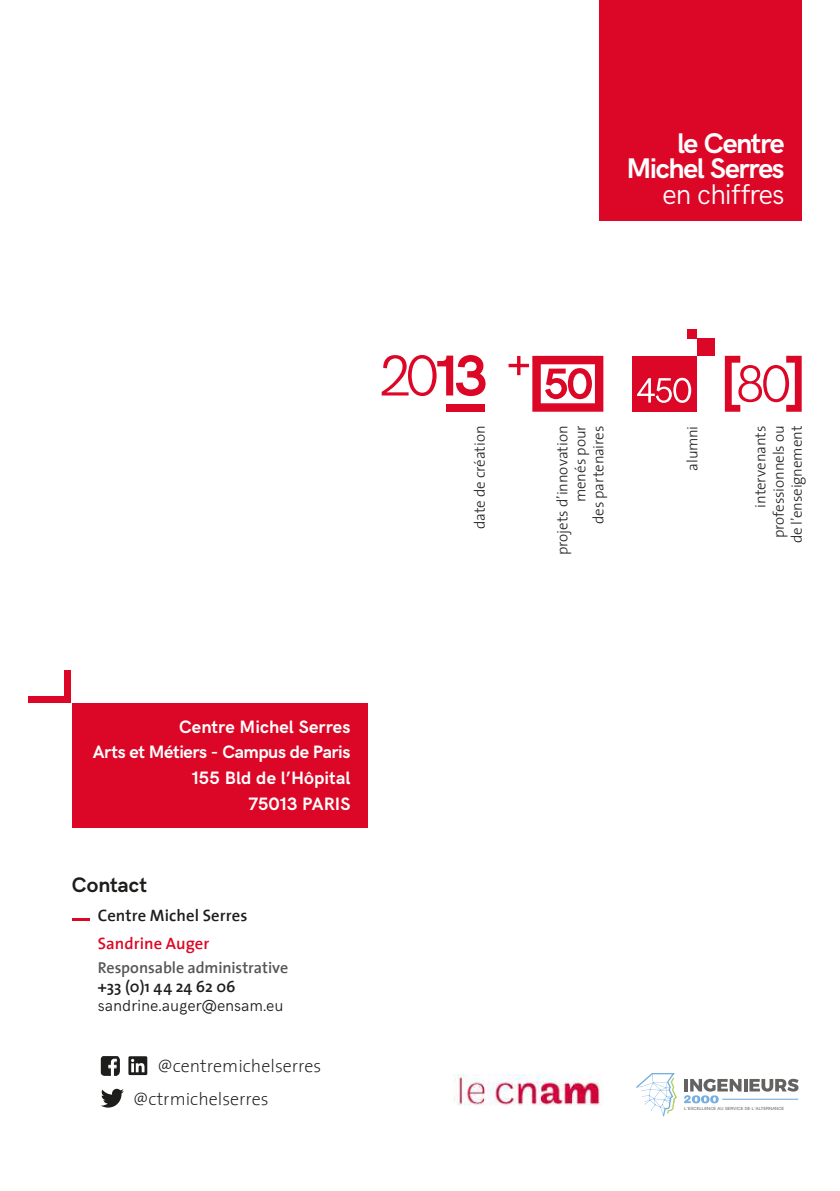
<style>
.page{position:relative;width:840px;height:1191px;background:#fff}
.page>*{position:absolute;margin:0;border:0;box-sizing:border-box;transform-origin:0 0}
.t1{font:700 28.4px/25.6px "HK Grotesk";letter-spacing:-.05em;color:#fff;text-align:right}
.t2{font:300 28.4px "HK Grotesk";letter-spacing:-.04em;color:#fff}
.t3{font:700 21px "HK Grotesk";color:#1d1d1b}
.t4{font:700 18px/25.6px "HK Grotesk";color:#fff;text-align:right}
.t5{font:200 18px/33.8px "The Sans";color:#1d1d1b}
.t6{font:600 16.6px "The Sans";letter-spacing:.005em;color:#1d1d1b}
.t7{font:600 16.6px "The Sans";color:#dc0726}
.t8{font:600 16px "The Sans";letter-spacing:-.005em;color:#575756}
.t9{font:300 16px "HK Grotesk";color:#1d1d1b}
.t10{font:600 16px "The Sans";color:#1d1d1b}
.t11{font:300 15px/18px "The Sans";letter-spacing:-.01em;color:#1d1d1b;text-align:right}
.t12{font:4.2px "Helvetica Neue";letter-spacing:.025em;color:#636462}
</style>
<div class="page">
<svg style="left:128px;top:1056px;width:19px;height:19px"></svg>
<svg style="left:131px;top:1058px;width:13px;height:14px"></svg>
<svg style="left:101px;top:1088px;width:23px;height:19px"></svg>
<img style="left:453px;top:1074px;width:148px;height:32px">
<svg style="left:684px;top:1078px;width:114px;height:25px"></svg>
<svg style="left:636px;top:1073px;width:40px;height:43px"></svg>
<img style="left:101px;top:1056px;width:18px;height:20px">
<div style="left:64px;top:670px;width:7px;height:33px;background:#dc0726"></div>
<div style="left:28px;top:696px;width:43px;height:7px;background:#dc0726"></div>
<hr style="left:72px;top:918px;width:17px;height:3px;background:#dc0726">
<div style="left:598px;top:0;width:203px;height:221px;background:#dc0726"></div>
<div style="left:72px;top:703px;width:295px;height:124px;background:#dc0726"></div>
<div style="left:631px;top:356px;width:65px;height:55px;background:#dc0726"></div>
<div style="left:696px;top:338px;width:17px;height:18px;background:#dc0726"></div>
<div style="left:687px;top:329px;width:9px;height:9px;background:#dc0726"></div>
<svg style="left:637px;top:378px;width:53px;height:25px"></svg>
<svg style="left:508px;top:356px;width:95px;height:55px"></svg>
<svg style="left:724px;top:356px;width:77px;height:55px"></svg>
<svg style="left:381px;top:355px;width:104px;height:41px"></svg>
<div style="left:446px;top:404px;width:39px;height:7px;background:#dc0726"></div>
<p class="t4" style="left:93px;top:712px;width:259px">Centre Michel Serres<br>Arts et Métiers - Campus de Paris<br>155 Bld de l’Hôpital<br>75013 PARIS</p>
<h2 class="t3" style="left:72px;top:869px;width:77px">Contact</h2>
<p class="t6" style="left:98px;top:901px;width:151px">Centre Michel Serres</p>
<p class="t7" style="left:98px;top:929px;width:113px">Sandrine Auger</p>
<p class="t8" style="left:98px;top:954px;width:192px">Responsable administrative</p>
<p class="t10" style="left:98px;top:973px;width:139px">+33 (0)1 44 24 62 06</p>
<p class="t9" style="left:98px;top:993px;width:187px">sandrine.auger@ensam.eu</p>
<p class="t5" style="left:133px;top:1048px;width:189px;text-indent:24px">@centremichelserres @ctrmichelserres</p>
<h1 class="t1" style="left:626px;top:128px;width:160px">le Centre<br>Michel Serres</h1>
<h1 class="t2" style="left:661px;top:172px;width:124px">en chiffres</h1>
<p class="t11" style="left:552px;top:555px;width:131px;rotate:-90deg">projets d’innovation menés pour<br>des partenaires</p>
<p class="t11" style="left:470px;top:529px;width:105px;rotate:-90deg">date de création</p>
<p class="t11" style="left:682px;top:470px;width:46px;rotate:-90deg">alumni</p>
<p class="t11" style="left:750px;top:543px;width:119px;rotate:-90deg">intervenants professionnels ou de l’enseignement</p>
<p class="t12" style="left:683px;top:1105px;width:101px">L'EXCELLENCE AU SERVICE DE L'ALTERNANCE</p>
</div>
